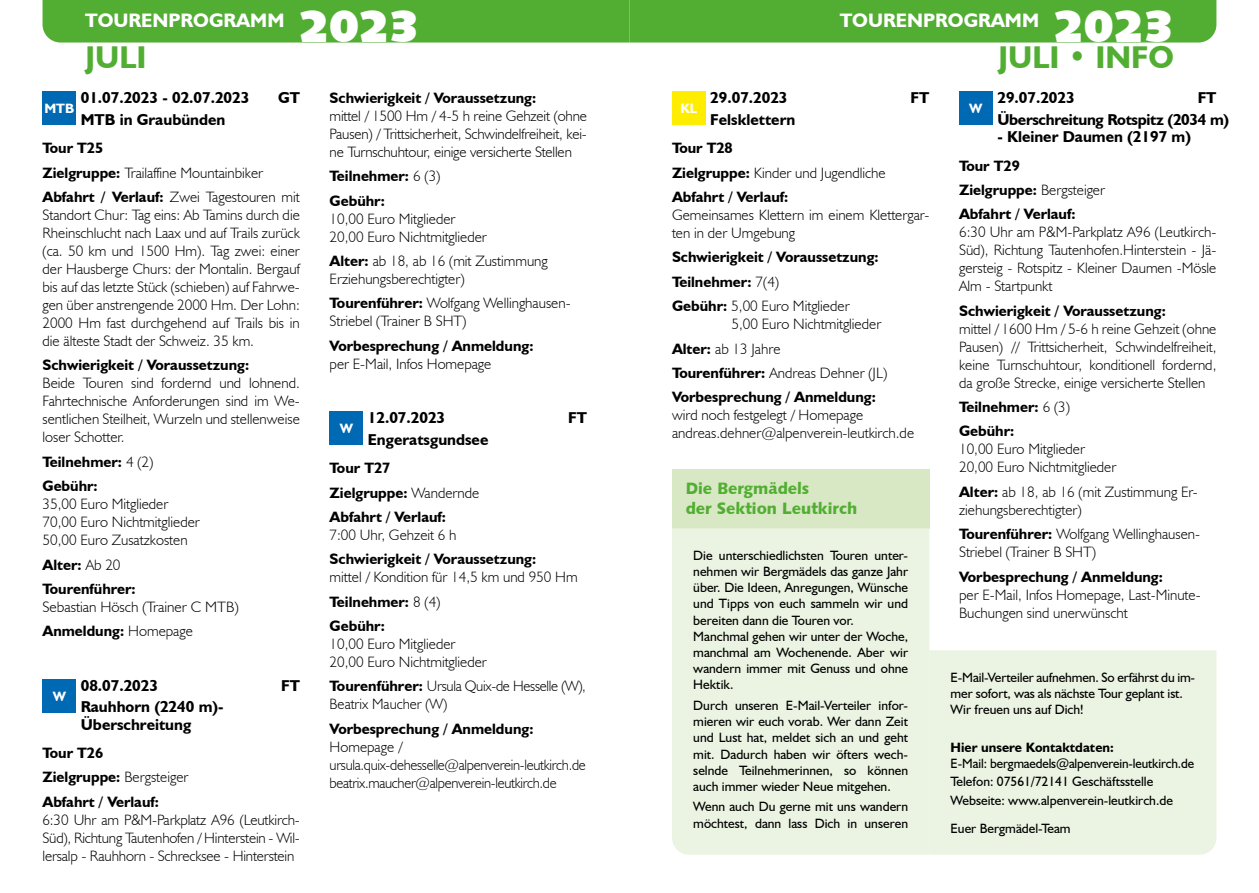
<style>
.page{position:relative;width:1259px;height:893px;background:#fff}
.page>*{position:absolute;margin:0;border:0;box-sizing:border-box;transform-origin:0 0}
.t1{font:45px "Humanist 531 BT Ultra Black A";color:#fff}
.t2{font:700 31.5px "Humanist 521 BT";color:#52ae32}
.t3{font:700 19.5px "Humanist 521 BT";color:#fff}
.t4{font:16.5px/19.8px "Humanist 531 BT Black A";color:#52ae32}
.t5{font:700 15.75px/17.2px "Humanist 521 BT";color:#000}
.t6{font:700 15.75px/21.5px "Humanist 521 BT";letter-spacing:-.02em;color:#000}
.t7{font:300 15px/18px "Humanist 521 BT";color:#000}
.t8{font:700 15px/24.3px "Humanist 521 BT";color:#000}
.t9{font:300 15px/18px "Humanist 521 BT";letter-spacing:-.02em;color:#000}
.t10{font:13.5px/16.2px "Humanist 521 BT";color:#000}
.t11{font:700 13.5px "Humanist 521 BT";color:#000}
.t12{font:700 13.5px "Humanist 521 BT";color:#fff}
.s1{font-weight:700}
.s2{font-weight:300}
</style>
<div class="page">
<div style="left:43px;top:0;width:1173px;height:43px;background:#52ae32"></div>
<div style="left:43px;top:91px;width:33px;height:34px;background:#0069b4"></div>
<div style="left:43px;top:679px;width:33px;height:33px;background:#0069b4"></div>
<div style="left:330px;top:411px;width:33px;height:34px;background:#0069b4"></div>
<div style="left:672px;top:91px;width:33px;height:34px;background:#ffed00"></div>
<div style="left:959px;top:91px;width:33px;height:34px;background:#0069b4"></div>
<div style="left:672px;top:469px;width:257px;height:59px;background:#d8e8c5"></div>
<div style="left:672px;top:528px;width:257px;height:327px;background:#ebf4e2"></div>
<div style="left:929px;top:650px;width:287px;height:205px;background:#ebf4e2"></div>
<h3 class="t3" style="left:85px;top:8px;width:201px">TOURENPROGRAMM</h3>
<h1 class="t1" style="left:299px;top:-3px;width:122px">2023</h1>
<h3 class="t3" style="left:839px;top:8px;width:201px">TOURENPROGRAMM</h3>
<h1 class="t1" style="left:1053px;top:-3px;width:122px">2023</h1>
<h2 class="t2" style="left:85px;top:38px;width:63px">JULI</h2>
<h2 class="t2" style="left:998px;top:38px;width:177px">JULI • INFO</h2>
<p class="t5" style="left:81px;top:89px;width:170px">01.07.2023 - 02.07.2023</p>
<p class="t5" style="left:278px;top:89px;width:23px">GT</p>
<p class="t5" style="left:81px;top:111px;width:146px">MTB in Graubünden</p>
<p class="t12" style="left:44px;top:100px;width:31px">MTB</p>
<p class="t7" style="left:43px;top:136px;width:259px;line-height:24.3px"><span class="s1">Tour T25<br>Zielgruppe:</span> Trailaffine Mountainbiker<br><span class="s1">Abfahrt / Verlauf:</span> Zwei Tagestouren mit</p>
<p class="t7" style="left:43px;top:206px;width:259px;text-align:justify">Standort Chur: Tag eins: Ab Tamins durch die Rheinschlucht nach Laax und auf Trails zurück (ca. 50 km und 1500 Hm). Tag zwei: einer der Hausberge Churs: der Montalin. Bergauf bis auf das letzte Stück (schieben) auf Fahrwe&shy;gen über anstrengende 2000 Hm. Der Lohn:<br>2000 Hm fast durchgehend auf Trails bis in die älteste Stadt der Schweiz. 35 km.</p>
<p class="t8" style="left:43px;top:353px;width:208px">Schwierigkeit / Voraussetzung:</p>
<p class="t7" style="left:43px;top:374px;width:259px;text-align:justify">Beide Touren sind fordernd und lohnend.<br>Fahrtechnische Anforderungen sind im We&shy;sentlichen Steilheit, Wurzeln und stellenweise loser Schotter.</p>
<p class="t8" style="left:43px;top:449px;width:112px">Teilnehmer: <span class="s2">4 (2)<br></span>Gebühr:</p>
<p class="t7" style="left:43px;top:495px;width:159px">35,00 Euro Mitglieder<br>70,00 Euro Nichtmitglieder<br>50,00 Euro Zusatzkosten</p>
<p class="t8" style="left:43px;top:552px;width:95px">Alter: <span class="s2">Ab 20<br></span>Tourenführer:</p>
<p class="t7" style="left:43px;top:594px;width:198px;line-height:24.5px">Sebastian Hösch (Trainer C MTB)<br><span class="s1">Anmeldung:</span> Homepage</p>
<p class="t12" style="left:53px;top:688px;width:15px">W</p>
<p class="t5" style="left:81px;top:676px;width:79px">08.07.2023</p>
<p class="t5" style="left:281px;top:676px;width:20px">FT</p>
<p class="t5" style="left:81px;top:698px;width:144px">Rauhhorn (2240 m)-<br>Überschreitung</p>
<p class="t8" style="left:43px;top:740px;width:147px">Tour T26<br>Zielgruppe: <span class="s2">Bergsteiger<br></span>Abfahrt / Verlauf:</p>
<p class="t7" style="left:43px;top:810px;width:259px;text-align:justify">6:30 Uhr am P&amp;M-Parkplatz A96 (Leutkirch-Süd), Richtung Tautenhofen / Hinterstein - Wil&shy;lersalp - Rauhhorn - Schrecksee - Hinterstein</p>
<p class="t8" style="left:330px;top:85px;width:208px">Schwierigkeit / Voraussetzung:</p>
<p class="t7" style="left:330px;top:106px;width:259px;text-align:justify">mittel / 1500 Hm / 4-5 h reine Gehzeit (ohne Pausen) / Trittsicherheit, Schwindelfreiheit, kei&shy;ne Turnschuhtour, einige versicherte Stellen</p>
<p class="t8" style="left:330px;top:164px;width:112px">Teilnehmer: <span class="s2">6 (3)<br></span>Gebühr:</p>
<p class="t7" style="left:330px;top:209px;width:159px">10,00 Euro Mitglieder<br>20,00 Euro Nichtmitglieder</p>
<p class="t7" style="left:330px;top:252px;width:220px"><span class="s1">Alter:</span> ab 18, ab 16 (mit Zustimmung<br>Erziehungsberechtigter)</p>
<p class="t7" style="left:330px;top:294px;width:242px"><span class="s1">Tourenführer:</span> Wolfgang Wellinghausen-<br>Striebel (Trainer B SHT)</p>
<p class="t8" style="left:330px;top:333px;width:205px">Vorbesprechung / Anmeldung:</p>
<p class="t7" style="left:330px;top:354px;width:163px">per E-Mail, Infos Homepage</p>
<p class="t5" style="left:368px;top:409px;width:79px">12.07.2023</p>
<p class="t5" style="left:568px;top:409px;width:20px">FT</p>
<p class="t5" style="left:368px;top:430px;width:122px">Engeratsgundsee</p>
<p class="t12" style="left:340px;top:420px;width:15px">W</p>
<p class="t8" style="left:330px;top:455px;width:151px">Tour T27<br>Zielgruppe: <span class="s2">Wandernde<br></span>Abfahrt / Verlauf:</p>
<p class="t7" style="left:330px;top:525px;width:128px">7:00 Uhr, Gehzeit 6 h</p>
<p class="t8" style="left:330px;top:547px;width:208px">Schwierigkeit / Voraussetzung:</p>
<p class="t7" style="left:330px;top:565px;width:250px;line-height:24.3px">mittel / Kondition für 14,5 km und 950 Hm<br><span class="s1">Teilnehmer:</span> 8 (4)<br><span class="s1">Gebühr:</span></p>
<p class="t7" style="left:330px;top:635px;width:159px">10,00 Euro Mitglieder<br>20,00 Euro Nichtmitglieder</p>
<p class="t9" style="left:330px;top:677px;width:258px"><span class="s1">Tourenführer:</span> Ursula Quix-de Hesselle (W),<br>Beatrix Maucher (W)</p>
<p class="t8" style="left:330px;top:716px;width:205px">Vorbesprechung / Anmeldung:</p>
<p class="t9" style="left:330px;top:737px;width:258px">Homepage / ursula.quix-dehesselle@alpenverein-leutkirch.de beatrix.maucher@alpenverein-leutkirch.de</p>
<p class="t5" style="left:710px;top:89px;width:79px">29.07.2023</p>
<p class="t5" style="left:910px;top:89px;width:20px">FT</p>
<p class="t5" style="left:710px;top:111px;width:86px">Felsklettern</p>
<p class="t12" style="left:680px;top:100px;width:18px">KL</p>
<p class="t8" style="left:672px;top:136px;width:215px">Tour T28<br>Zielgruppe: <span class="s2">Kinder und Jugendliche<br></span>Abfahrt / Verlauf:</p>
<p class="t7" style="left:672px;top:206px;width:259px">Gemeinsames Klettern im einem Klettergar&shy;ten in der Umgebung</p>
<p class="t8" style="left:672px;top:245px;width:208px">Schwierigkeit / Voraussetzung:<br>Teilnehmer: <span class="s2">7(4)<br></span>Gebühr: <span class="s2">5,00 Euro Mitglieder</span></p>
<p class="t7" style="left:672px;top:312px;width:217px;line-height:24.3px;text-indent:60px">5,00 Euro Nichtmitglieder<br><span class="s1">Alter:</span> ab 13 Jahre<br><span class="s1">Tourenführer:</span> Andreas Dehner (JL)<br><span class="s1">Vorbesprechung / Anmeldung:</span></p>
<p class="t7" style="left:672px;top:406px;width:244px">wird noch festgelegt / Homepage andreas.dehner@alpenverein-leutkirch.de</p>
<p class="t4" style="left:685px;top:478px;width:173px">Die Bergmädels<br>der Sektion Leutkirch</p>
<p class="t10" style="left:693px;top:547px;width:216px">Die unterschiedlichsten Touren unter&shy;nehmen wir Bergmädels das ganze Jahr über. Die Ideen, Anregungen, Wünsche und Tipps von euch sammeln wir und bereiten dann die Touren vor.<br>Manchmal gehen wir unter der Woche, manchmal am Wochenende. Aber wir wandern immer mit Genuss und ohne<br>Hektik.</p>
<p class="t10" style="left:693px;top:697px;width:216px;text-align:justify">Durch unseren E-Mail-Verteiler infor&shy;mieren wir euch vorab. Wer dann Zeit und Lust hat, meldet sich an und geht mit. Dadurch haben wir öfters wech&shy;selnde Teilnehmerinnen, so können auch immer wieder Neue mitgehen.</p>
<p class="t10" style="left:693px;top:798px;width:216px">Wenn auch Du gerne mit uns wandern möchtest, dann lass Dich in unseren</p>
<p class="t12" style="left:969px;top:100px;width:15px">W</p>
<p class="t5" style="left:997px;top:89px;width:79px">29.07.2023</p>
<p class="t6" style="left:997px;top:87px;width:233px;text-indent:200px">FT<br>Überschreitung Rotspitz (2034 m)</p>
<p class="t5" style="left:997px;top:128px;width:195px">- Kleiner Daumen (2197 m)</p>
<p class="t8" style="left:959px;top:153px;width:147px">Tour T29<br>Zielgruppe: <span class="s2">Bergsteiger<br></span>Abfahrt / Verlauf:</p>
<p class="t7" style="left:959px;top:223px;width:259px;text-align:justify">6:30 Uhr am P&amp;M-Parkplatz A96 (Leutkirch-Süd), Richtung Tautenhofen.Hinterstein - Jä&shy;gersteig - Rotspitz - Kleiner Daumen -Mösle Alm - Startpunkt</p>
<p class="t8" style="left:959px;top:298px;width:208px">Schwierigkeit / Voraussetzung:</p>
<p class="t7" style="left:959px;top:319px;width:259px;text-align:justify">mittel / 1600 Hm / 5-6 h reine Gehzeit (ohne Pausen) // Trittsicherheit, Schwindelfreiheit, keine Turnschuhtour, konditionell fordernd, da große Strecke, einige versicherte Stellen</p>
<p class="t8" style="left:959px;top:394px;width:112px">Teilnehmer: <span class="s2">6 (3)<br></span>Gebühr:</p>
<p class="t7" style="left:959px;top:440px;width:159px">10,00 Euro Mitglieder<br>20,00 Euro Nichtmitglieder</p>
<p class="t7" style="left:959px;top:482px;width:240px"><span class="s1">Alter:</span> ab 18, ab 16 (mit Zustimmung Er&shy;ziehungsberechtigter)</p>
<p class="t7" style="left:959px;top:525px;width:242px"><span class="s1">Tourenführer:</span> Wolfgang Wellinghausen-<br>Striebel (Trainer B SHT)</p>
<p class="t8" style="left:959px;top:564px;width:205px">Vorbesprechung / Anmeldung:</p>
<p class="t7" style="left:959px;top:585px;width:243px">per E-Mail, Infos Homepage, Last-Minute-<br>Buchungen sind unerwünscht</p>
<p class="t10" style="left:950px;top:669px;width:246px">E-Mail-Verteiler aufnehmen. So erfährst du im&shy;mer sofort, was als nächste Tour geplant ist.<br>Wir freuen uns auf Dich!</p>
<p class="t11" style="left:950px;top:739px;width:165px">Hier unsere Kontaktdaten:</p>
<p class="t10" style="left:950px;top:754px;width:245px;line-height:18.3px">E-Mail: bergmaedels@alpenverein-leutkirch.de<br>Telefon: 07561/72141 Geschäftsstelle<br>Webseite: www.alpenverein-leutkirch.de</p>
<p class="t10" style="left:950px;top:820px;width:121px">Euer Bergmädel-Team</p>
</div>
